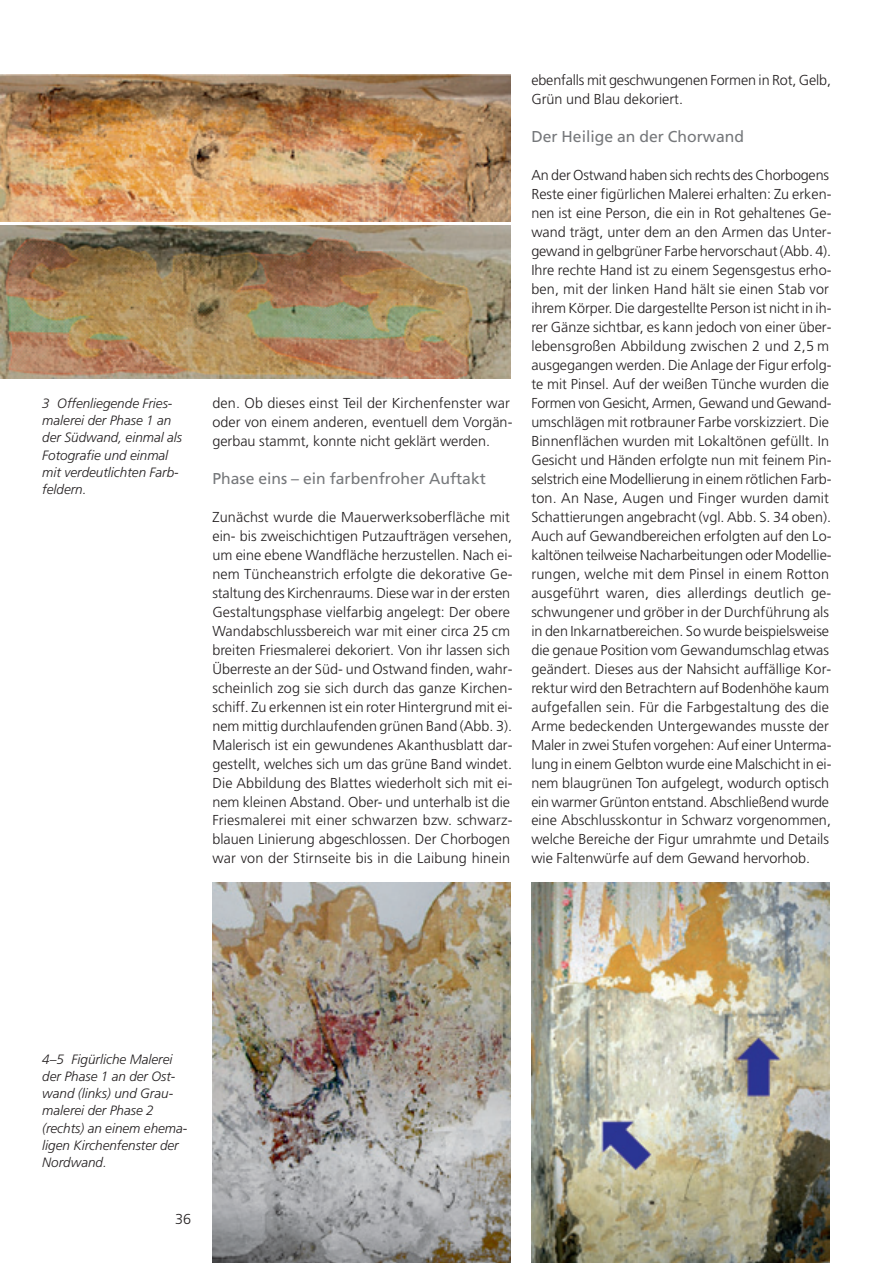
<style>
.page{position:relative;width:893px;height:1263px;background:#fff}
.page>*{position:absolute;margin:0;border:0;box-sizing:border-box;transform-origin:0 0}
.t1{font:15.75px "Frutiger";color:#76787b}
.t2{font:300 14.4px/19px "Frutiger";color:#231f20}
.t3{font:italic 300 13.5px/17.2px "Frutiger";color:#231f20}
</style>
<div class="page">
<img style="left:0;top:225px;width:510px;height:154px">
<img style="left:0;top:74px;width:510px;height:147px">
<img style="left:212px;top:882px;width:298px;height:381px">
<img style="left:531px;top:882px;width:298px;height:381px">
<p class="t3" style="left:42px;top:396px;width:141px">3 Offenliegende Fries - malerei der Phase 1 an der Südwand, einmal als<br>Fotografie und einmal mit verdeutlichten Farb&shy;feldern.</p>
<p class="t2" style="left:212px;top:394px;width:302px">den. Ob dieses einst Teil der Kirchenfenster war oder von einem anderen, eventuell dem Vorgän&shy;gerbau stammt, konnte nicht geklärt werden.</p>
<p class="t1" style="left:212px;top:472px;width:275px">Phase eins – ein farbenfroher Auftakt</p>
<p class="t2" style="left:212px;top:508px;width:302px">Zunächst wurde die Mauerwerksoberfläche mit ein- bis zweischichtigen Putzaufträgen versehen, um eine ebene Wandfläche herzustellen. Nach ei&shy;nem Tüncheanstrich erfolgte die dekorative Ge&shy;staltung des Kirchenraums. Diese war in der ersten Gestaltungsphase vielfarbig angelegt: Der obere Wandabschlussbereich war mit einer circa 25 cm breiten Friesmalerei dekoriert. Von ihr lassen sich Überreste an der Süd- und Ostwand finden, wahr&shy;scheinlich zog sie sich durch das ganze Kirchen&shy;schiff. Zu erkennen ist ein roter Hintergrund mit ei&shy;nem mittig durchlaufenden grünen Band (Abb. 3).<br>Malerisch ist ein gewundenes Akanthusblatt dar&shy;gestellt, welches sich um das grüne Band windet.<br>Die Abbildung des Blattes wiederholt sich mit ei&shy;nem kleinen Abstand. Ober- und unterhalb ist die Friesmalerei mit einer schwarzen bzw. schwarz&shy;blauen Linierung abgeschlossen. Der Chorbogen war von der Stirnseite bis in die Laibung hinein</p>
<p class="t2" style="left:531px;top:72px;width:301px">ebenfalls mit geschwungenen Formen in Rot, Gelb,<br>Grün und Blau dekoriert.</p>
<p class="t1" style="left:531px;top:130px;width:214px">Der Heilige an der Chorwand</p>
<p class="t2" style="left:531px;top:167px;width:302px">An der Ostwand haben sich rechts des Chorbogens Reste einer figürlichen Malerei erhalten: Zu erken - nen ist eine Person, die ein in Rot gehaltenes Ge&shy;wand trägt, unter dem an den Armen das Unter&shy;gewand in gelbgrüner Farbe hervorschaut (Abb. 4).<br>Ihre rechte Hand ist zu einem Segensgestus erho&shy;ben, mit der linken Hand hält sie einen Stab vor ihrem Körper. Die dargestellte Person ist nicht in ih&shy;rer Gänze sichtbar, es kann jedoch von einer über&shy;lebensgroßen Abbildung zwischen 2 und 2,5 m ausgegangen werden. Die Anlage der Figur erfolg - te mit Pinsel. Auf der weißen Tünche wurden die Formen von Gesicht, Armen, Gewand und Gewand - umschlägen mit rotbrauner Farbe vorskizziert. Die Binnenflächen wurden mit Lokaltönen gefüllt. In Gesicht und Händen erfolgte nun mit feinem Pin&shy;selstrich eine Modellierung in einem rötlichen Farb&shy;ton. An Nase, Augen und Finger wurden damit Schattierungen angebracht (vgl. Abb. S. 34 oben).<br>Auch auf Gewandbereichen erfolgten auf den Lo&shy;kaltönen teilweise Nacharbeitungen oder Modellie - rungen, welche mit dem Pinsel in einem Rotton ausgeführt waren, dies allerdings deutlich ge&shy;schwungener und gröber in der Durchführung als in den Inkarnatbereichen. So wurde beispielsweise die genaue Position vom Gewandumschlag etwas geändert. Dieses aus der Nahsicht auffällige Kor&shy;rektur wird den Betrachtern auf Bodenhöhe kaum aufgefallen sein. Für die Farbgestaltung des die Arme bedeckenden Untergewandes musste der Maler in zwei Stufen vorgehen: Auf einer Unterma - lung in einem Gelbton wurde eine Malschicht in ei&shy;nem blaugrünen Ton aufgelegt, wodurch optisch ein warmer Grünton entstand. Abschließend wurde eine Abschlusskontur in Schwarz vorgenommen, welche Bereiche der Figur umrahmte und Details wie Faltenwürfe auf dem Gewand hervorhob.</p>
<p class="t3" style="left:42px;top:1051px;width:147px">4–5 Figürliche Malerei der Phase 1 an der Ost&shy;wand (links) und Grau&shy;malerei der Phase 2 (rechts) an einem ehema&shy;ligen Kirchenfenster der<br>Nordwand.</p>
<p class="t2" style="left:175px;top:1211px;width:18px">36</p>
</div>
